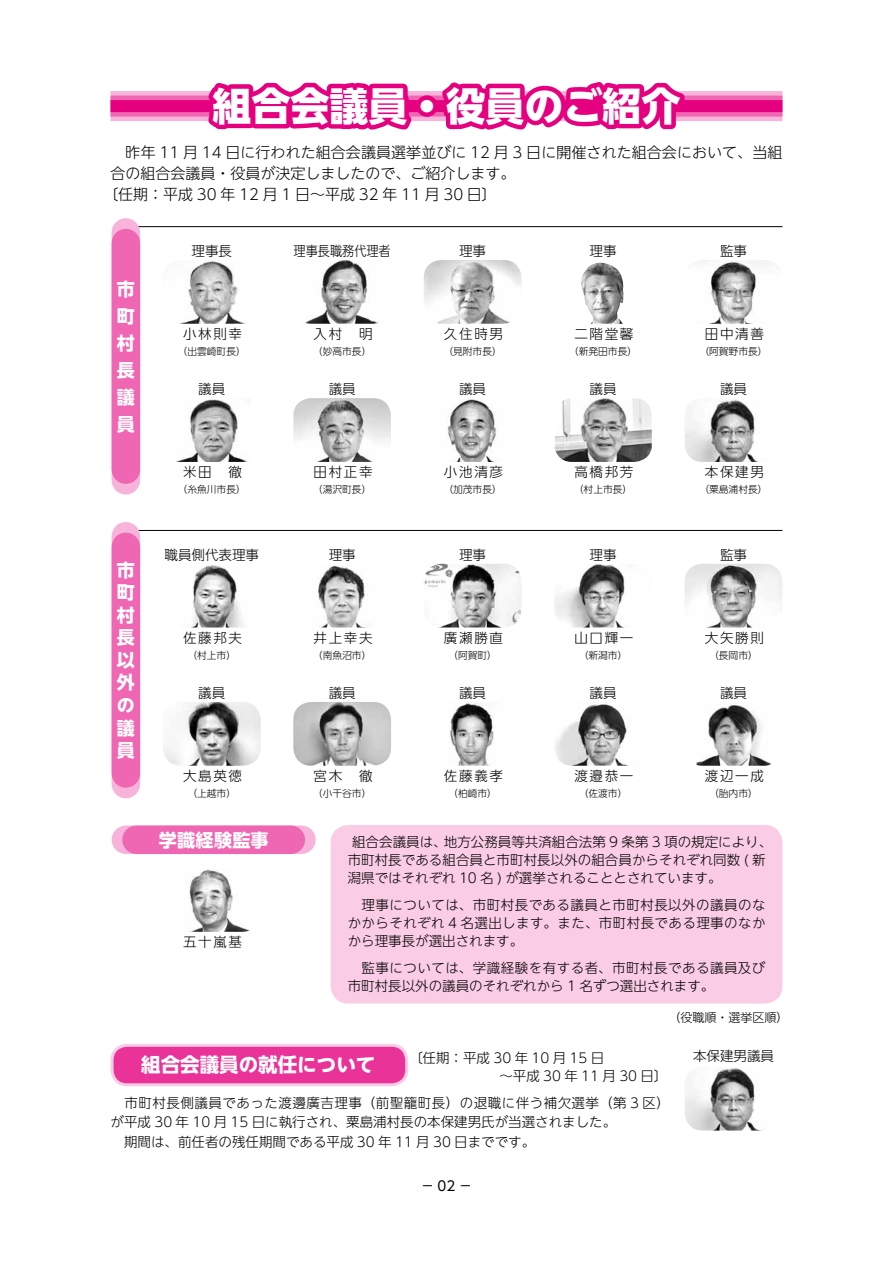
<style>
.page{position:relative;width:893px;height:1263px;background:#fff}
.page>*{position:absolute;margin:0;border:0;box-sizing:border-box;transform-origin:0 0}
.t1{font:800 39px "UD Shin Go NT Pro";color:#fff}
.t2{font:700 19.5px "UD Shin Go NT Pro";color:#fff}
.t3{font:700 18px/22.5px "UD Shin Go NT Pro";letter-spacing:.02em;color:#fff;text-align:justify}
.t4{font:300 15px "UD Shin Go NT Pro";color:#000}
.t5{font:300 13.5px/18px "UD Shin Go NT Pro";color:#000}
.t6{font:300 13.5px/18px "UD Shin Go NT Pro";letter-spacing:.035em;color:#000}
.t7{font:300 13.5px "UD Shin Go NT Pro";color:#000;scale:.9 1}
.t8{font:13.5px "UD Shin Go NT Pro";color:#000}
.t9{font:300 12px "UD Shin Go NT Pro";color:#000}
.t10{font:300 9.75px "UD Shin Go NT Pro";color:#000}
</style>
<div class="page">
<div style="left:331px;top:825px;width:451px;height:178px;background:#facce5;border-radius:18px"></div>
<hr style="left:126px;top:226px;width:656px;height:1px;background:#000">
<hr style="left:126px;top:530px;width:656px;height:1px;background:#000">
<div style="left:112px;top:1045px;width:295px;height:40px;background:#e93398;border-radius:15px"></div>
<div style="left:111px;top:1044px;width:297px;height:42px;border:3px solid #facce5;border-radius:15px"></div>
<div style="left:111px;top:91px;width:671px;height:30px;background:#f7b3d9"></div>
<div style="left:111px;top:96px;width:671px;height:21px;background:#ef66b2"></div>
<div style="left:111px;top:100px;width:671px;height:12px;background:#e4007f"></div>
<svg style="left:201px;top:82px;width:500px;height:48px"></svg>
<img style="left:179px;top:261px;width:66px;height:63px">
<img style="left:192px;top:565px;width:52px;height:62px">
<img style="left:176px;top:399px;width:71px;height:63px">
<img style="left:163px;top:702px;width:98px;height:64px">
<img style="left:189px;top:869px;width:60px;height:63px">
<img style="left:305px;top:260px;width:74px;height:64px">
<img style="left:318px;top:565px;width:50px;height:62px">
<img style="left:293px;top:398px;width:98px;height:64px">
<img style="left:293px;top:702px;width:98px;height:64px">
<img style="left:424px;top:260px;width:98px;height:64px">
<img style="left:424px;top:564px;width:98px;height:63px">
<img style="left:447px;top:399px;width:50px;height:63px">
<img style="left:450px;top:703px;width:44px;height:63px">
<img style="left:581px;top:262px;width:43px;height:62px">
<img style="left:554px;top:564px;width:71px;height:63px">
<img style="left:554px;top:398px;width:98px;height:64px">
<img style="left:554px;top:704px;width:76px;height:62px">
<img style="left:701px;top:260px;width:65px;height:64px">
<img style="left:685px;top:564px;width:97px;height:63px">
<img style="left:685px;top:400px;width:73px;height:62px">
<img style="left:685px;top:1068px;width:73px;height:62px">
<img style="left:697px;top:705px;width:73px;height:61px">
<div style="left:112px;top:232px;width:28px;height:248px;background:#ef66b2"></div>
<div style="left:112px;top:536px;width:28px;height:248px;background:#ef66b2"></div>
<svg style="left:126px;top:825px;width:175px;height:29px"></svg>
<div style="left:136px;top:825px;width:155px;height:29px;background:#ef66b2"></div>
<h1 class="t1" style="left:212px;top:74px;width:470px">組合会議員・役員のご紹介</h1>
<p class="t4" style="left:111px;top:140px;width:673px">　昨年 11 月 14 日に行われた組合会議員選挙並びに 12 月 3 日に開催された組合会において、当組</p>
<p class="t4" style="left:111px;top:161px;width:407px">合の組合会議員・役員が決定しましたので、ご紹介します。</p>
<p class="t4" style="left:103px;top:182px;width:395px">〔任期：平成 30 年 12 月 1 日〜平成 32 年 11 月 30 日〕</p>
<h3 class="t3" style="left:117px;top:275px;width:19px;line-height:27px">市町村長議員</h3>
<h3 class="t3" style="left:117px;top:558px;width:19px">市町村長以外の議員</h3>
<p class="t5" style="left:191px;top:241px;width:42px">理事長</p>
<p class="t7" style="left:294px;top:240px;width:110px">理事長職務代理者</p>
<p class="t5" style="left:459px;top:241px;width:28px">理事</p>
<p class="t5" style="left:590px;top:241px;width:28px">理事</p>
<p class="t5" style="left:720px;top:241px;width:28px">監事</p>
<p class="t5" style="left:183px;top:324px;width:61px">小林則幸</p>
<p class="t10" style="left:178px;top:344px;width:70px">（出雲崎町長）</p>
<p class="t5" style="left:313px;top:324px;width:61px">入村　明</p>
<p class="t10" style="left:313px;top:344px;width:60px">（妙高市長）</p>
<p class="t5" style="left:444px;top:324px;width:61px">久住時男</p>
<p class="t10" style="left:443px;top:344px;width:60px">（見附市長）</p>
<p class="t5" style="left:574px;top:324px;width:61px">二階堂馨</p>
<p class="t10" style="left:569px;top:344px;width:70px">（新発田市長）</p>
<p class="t5" style="left:705px;top:324px;width:61px">田中清善</p>
<p class="t10" style="left:699px;top:344px;width:70px">（阿賀野市長）</p>
<p class="t5" style="left:198px;top:379px;width:28px">議員</p>
<p class="t5" style="left:329px;top:379px;width:28px">議員</p>
<p class="t5" style="left:459px;top:379px;width:28px">議員</p>
<p class="t5" style="left:590px;top:379px;width:28px">議員</p>
<p class="t5" style="left:720px;top:379px;width:28px">議員</p>
<p class="t5" style="left:183px;top:463px;width:61px">米田　徹</p>
<p class="t10" style="left:178px;top:482px;width:70px">（糸魚川市長）</p>
<p class="t5" style="left:313px;top:463px;width:61px">田村正幸</p>
<p class="t10" style="left:313px;top:482px;width:60px">（湯沢町長）</p>
<p class="t5" style="left:444px;top:463px;width:61px">小池清彦</p>
<p class="t10" style="left:443px;top:482px;width:60px">（加茂市長）</p>
<p class="t5" style="left:574px;top:463px;width:61px">高橋邦芳</p>
<p class="t10" style="left:574px;top:482px;width:60px">（村上市長）</p>
<p class="t5" style="left:705px;top:463px;width:61px">本保建男</p>
<p class="t10" style="left:699px;top:482px;width:70px">（粟島浦村長）</p>
<p class="t5" style="left:164px;top:545px;width:96px">職員側代表理事</p>
<p class="t5" style="left:329px;top:545px;width:28px">理事</p>
<p class="t5" style="left:459px;top:545px;width:28px">理事</p>
<p class="t5" style="left:590px;top:545px;width:28px">理事</p>
<p class="t5" style="left:720px;top:545px;width:28px">監事</p>
<p class="t5" style="left:183px;top:628px;width:61px">佐藤邦夫</p>
<p class="t10" style="left:187px;top:647px;width:50px">（村上市）</p>
<p class="t5" style="left:313px;top:628px;width:61px">井上幸夫</p>
<p class="t10" style="left:313px;top:647px;width:60px">（南魚沼市）</p>
<p class="t5" style="left:444px;top:628px;width:61px">廣瀬勝直</p>
<p class="t10" style="left:448px;top:647px;width:50px">（阿賀町）</p>
<p class="t5" style="left:574px;top:628px;width:61px">山口輝一</p>
<p class="t10" style="left:579px;top:647px;width:50px">（新潟市）</p>
<p class="t5" style="left:705px;top:628px;width:61px">大矢勝則</p>
<p class="t10" style="left:709px;top:647px;width:50px">（長岡市）</p>
<p class="t5" style="left:198px;top:683px;width:28px">議員</p>
<p class="t5" style="left:329px;top:683px;width:28px">議員</p>
<p class="t5" style="left:459px;top:683px;width:28px">議員</p>
<p class="t5" style="left:590px;top:683px;width:28px">議員</p>
<p class="t5" style="left:720px;top:683px;width:28px">議員</p>
<p class="t5" style="left:183px;top:766px;width:61px">大島英徳</p>
<p class="t10" style="left:187px;top:785px;width:50px">（上越市）</p>
<p class="t5" style="left:313px;top:766px;width:61px">宮木　徹</p>
<p class="t10" style="left:313px;top:785px;width:60px">（小千谷市）</p>
<p class="t5" style="left:444px;top:766px;width:61px">佐藤義孝</p>
<p class="t10" style="left:448px;top:785px;width:50px">（柏崎市）</p>
<p class="t5" style="left:574px;top:766px;width:61px">渡邉恭一</p>
<p class="t10" style="left:579px;top:785px;width:50px">（佐渡市）</p>
<p class="t5" style="left:705px;top:766px;width:61px">渡辺一成</p>
<p class="t10" style="left:709px;top:785px;width:50px">（胎内市）</p>
<h3 class="t3" style="left:159px;top:828px;width:111px">学識経験監事</h3>
<p class="t5" style="left:348px;top:833px;width:426px;text-indent:4px">組合会議員は、地方公務員等共済組合法第 9 条第 3 項の規定により、市町村長である組合員と市町村長以外の組合員からそれぞれ同数 ( 新潟県ではそれぞれ 10 名 ) が選挙されることとされています。</p>
<p class="t5" style="left:348px;top:896px;width:419px;text-align:justify">　理事については、市町村長である議員と市町村長以外の議員のなかからそれぞれ 4 名選出します。また、市町村長である理事のなかから理事長が選出されます。</p>
<p class="t6" style="left:348px;top:959px;width:419px">　監事については、学識経験を有する者、市町村長である議員及び市町村長以外の議員のそれぞれから 1 名ずつ選出されます。</p>
<p class="t5" style="left:183px;top:932px;width:61px">五十嵐基</p>
<p class="t9" style="left:668px;top:1007px;width:122px">（役職順・選挙区順）</p>
<h2 class="t2" style="left:141px;top:1049px;width:236px">組合会議員の就任について</h2>
<p class="t5" style="left:499px;top:1048px;width:170px;text-indent:-90px">〔任期：平成 30 年 10 月 15 日<br>〜平成 30 年 11 月 30 日〕</p>
<p class="t5" style="left:111px;top:1092px;width:561px;line-height:19.5px">　市町村長側議員であった渡邊廣吉理事（前聖籠町長）の退職に伴う補欠選挙（第 3 区）が平成 30 年 10 月 15 日に執行され、粟島浦村長の本保建男氏が当選されました。<br>　期間は、前任者の残任期間である平成 30 年 11 月 30 日までです。</p>
<p class="t8" style="left:421px;top:1175px;width:53px">−02−</p>
<p class="t5" style="left:693px;top:1046px;width:82px">本保建男議員</p>
</div>
